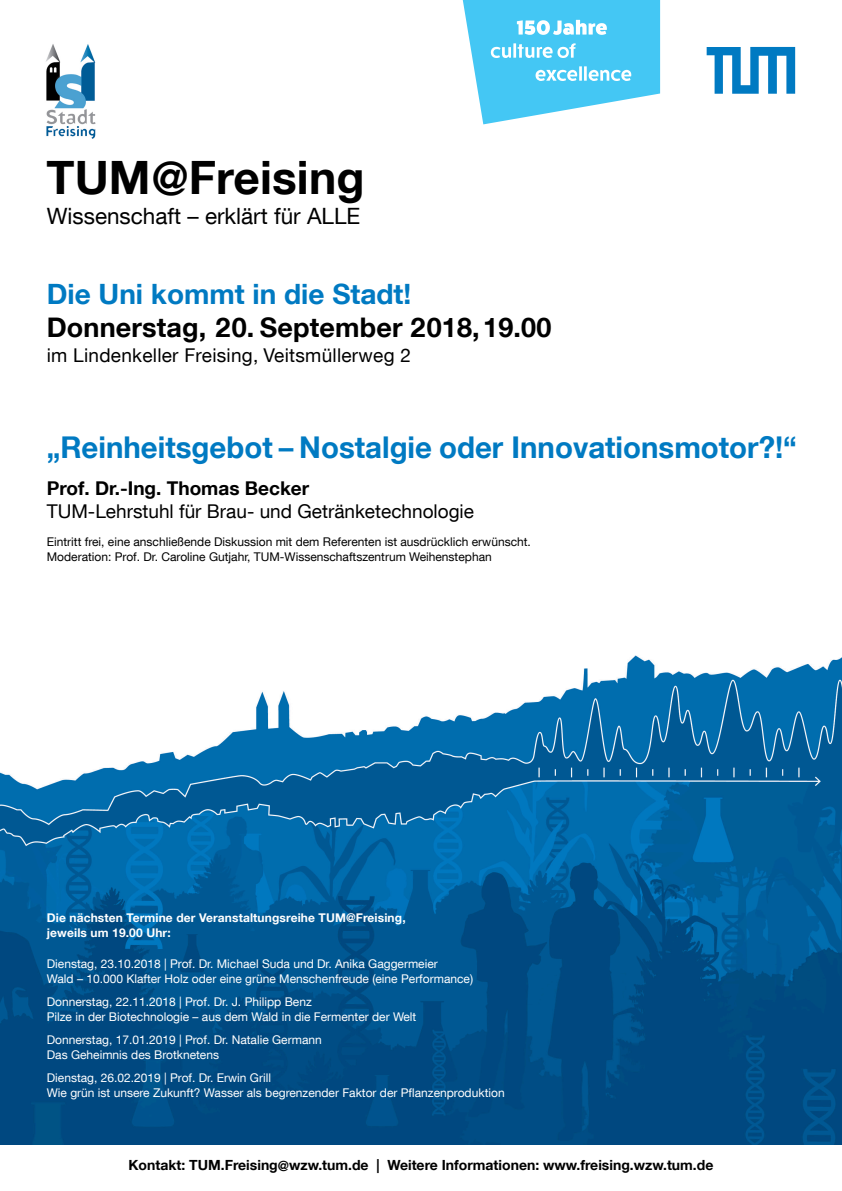
<style>
.page{position:relative;width:842px;height:1191px;background:#fff}
.page>*{position:absolute;margin:0;border:0;box-sizing:border-box;transform-origin:0 0}
.t1{font:700 46px "TUM Neue Helvetica";letter-spacing:.005em;color:#000}
.t2{font:700 30px "TUM Neue Helvetica";color:#007ac2}
.t3{font:700 28px "TUM Neue Helvetica";color:#007ac2}
.t4{font:700 27px "TUM Neue Helvetica";letter-spacing:.005em;color:#000}
.t5{font:22.5px "TUM Neue Helvetica";color:#000}
.t6{font:19px "TUM Neue Helvetica";color:#000}
.t7{font:700 19px "TUM Neue Helvetica";color:#000}
.t8{font:700 14px "TUM Neue Helvetica";color:#000}
.t9{font:12px/15px "TUM Neue Helvetica";color:#fff}
.t10{font:12px/15px "TUM Neue Helvetica";color:#000}
.t11{font:700 12px/15px "TUM Neue Helvetica";letter-spacing:.01em;color:#fff}
</style>
<div class="page">
<img style="left:0;top:655px;width:842px;height:489px">
<img style="left:46px;top:44px;width:50px;height:95px">
<svg style="left:707px;top:47px;width:88px;height:47px"></svg>
<svg style="left:463px;top:0;width:197px;height:124px"></svg>
<h1 class="t1" style="left:46px;top:149px;width:320px">TUM@Freising</h1>
<h3 class="t5" style="left:47px;top:202px;width:315px">Wissenschaft – erklärt für ALLE</h3>
<h3 class="t3" style="left:47px;top:277px;width:366px">Die Uni kommt in die Stadt!</h3>
<h3 class="t4" style="left:47px;top:311px;width:506px">Donnerstag, 20. September 2018, 19.00</h3>
<h3 class="t6" style="left:47px;top:344px;width:366px">im Lindenkeller Freising, Veitsmüllerweg 2</h3>
<h2 class="t2" style="left:47px;top:428px;width:751px">„Reinheitsgebot – Nostalgie oder Innovationsmotor?!“</h2>
<h3 class="t7" style="left:47px;top:476px;width:264px">Prof. Dr.-Ing. Thomas Becker</h3>
<h3 class="t6" style="left:47px;top:500px;width:429px">TUM-Lehrstuhl für Brau- und Getränketechnologie</h3>
<p class="t10" style="left:47px;top:534px;width:486px">Eintritt frei, eine anschließende Diskussion mit dem Referenten ist ausdrücklich erwünscht.<br>Moderation: Prof. Dr. Caroline Gutjahr, TUM-Wissenschaftszentrum Weihenstephan</p>
<p class="t11" style="left:47px;top:909px;width:360px">Die nächsten Termine der Veranstaltungsreihe TUM@Freising, jeweils um 19.00 Uhr:</p>
<p class="t9" style="left:47px;top:955px;width:428px">Dienstag, 23.10.2018 | Prof. Dr. Michael Suda und Dr. Anika Gaggermeier<br>Wald – 10.000 Klafter Holz oder eine grüne Menschenfreude (eine Performance)</p>
<p class="t9" style="left:47px;top:993px;width:371px">Donnerstag, 22.11.2018 | Prof. Dr. J. Philipp Benz<br>Pilze in der Biotechnologie – aus dem Wald in die Fermenter der Welt</p>
<p class="t9" style="left:47px;top:1031px;width:276px">Donnerstag, 17.01.2019 | Prof. Dr. Natalie Germann<br>Das Geheimnis des Brotknetens</p>
<p class="t9" style="left:47px;top:1069px;width:459px">Dienstag, 26.02.2019 | Prof. Dr. Erwin Grill<br>Wie grün ist unsere Zukunft? Wasser als begrenzender Faktor der Pflanzenproduktion</p>
<p class="t8" style="left:129px;top:1156px;width:586px">Kontakt: TUM.Freising@wzw.tum.de | Weitere Informationen: www.freising.wzw.tum.de</p>
</div>
